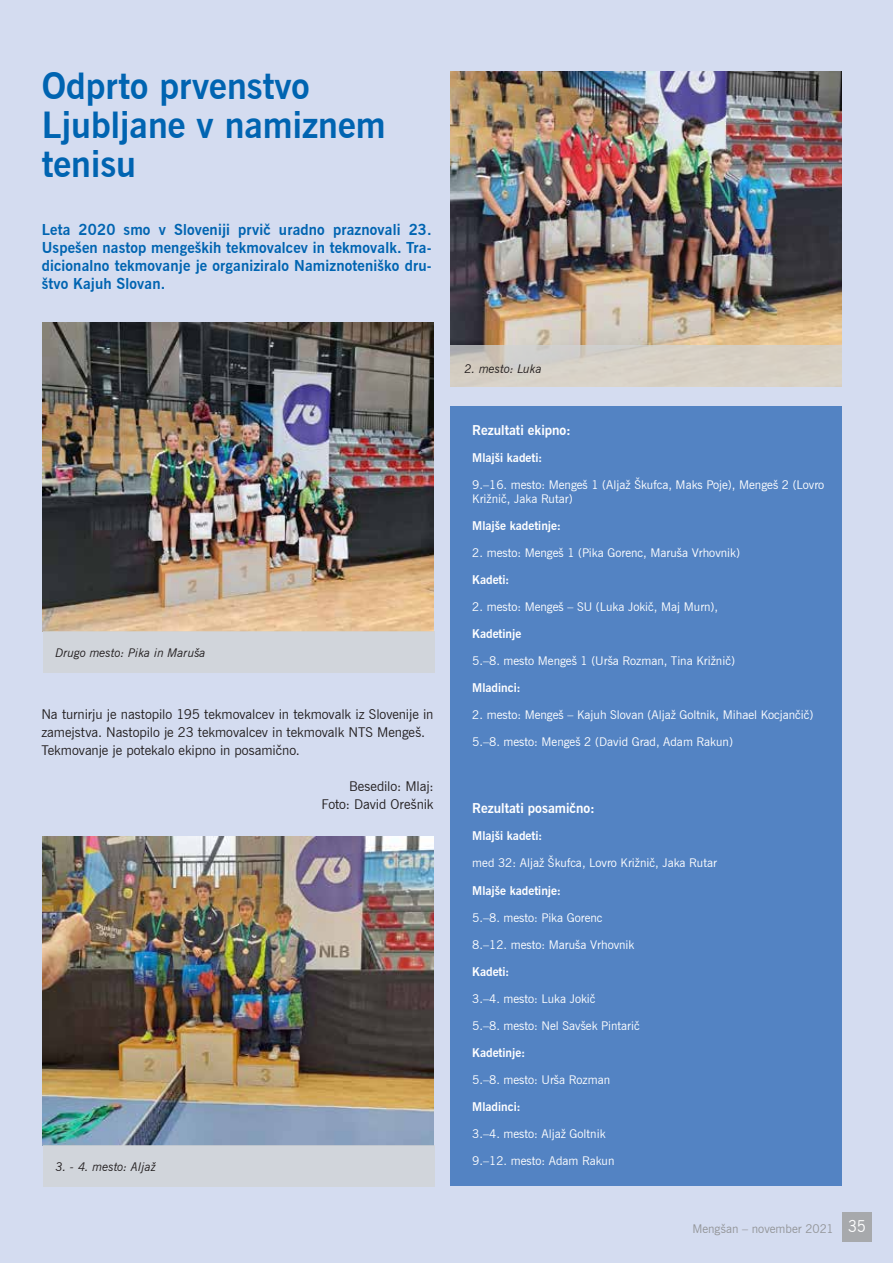
<style>
.page{position:relative;width:893px;height:1263px;background:#d4dcf0}
.page>*{position:absolute;margin:0;border:0;box-sizing:border-box;transform-origin:0 0}
.t1{font:700 36px/39px "News Gothic BT";color:#0064b1}
.t2{font:700 15px/18px "News Gothic BT";letter-spacing:.01em;color:#0064b1;text-align:justify}
.t3{font:13.5px/18px "News Gothic BT";letter-spacing:-.005em;color:#231f20}
.t4{font:700 13.5px "News Gothic BT";color:#fff}
.t5{font:12px/13.5px "News Gothic BT";color:#fff}
.t6{font:700 12px "News Gothic BT";color:#fff}
.t7{font:italic 12px "News Gothic BT";color:#231f20}
.t8{font:12px "News Gothic BT";color:#939598}
.s1{font-size:16.5px;color:#fff}
</style>
<div class="page">
<div style="left:450px;top:406px;width:392px;height:780px;background:#5383c3"></div>
<img style="left:43px;top:323px;width:391px;height:308px">
<div style="left:43px;top:631px;width:392px;height:42px;background:#d1d5db"></div>
<img style="left:43px;top:837px;width:391px;height:308px">
<div style="left:43px;top:1145px;width:392px;height:42px;background:#d1d5db"></div>
<img style="left:450px;top:72px;width:392px;height:273px">
<svg style="left:450px;top:345px;width:392px;height:42px;background:#d4cfc5"></svg>
<div style="left:842px;top:1212px;width:30px;height:29px;background:#a7a9ac"></div>
<h1 class="t1" style="left:42px;top:66px;width:345px">Odprto prvenstvo<br>Ljubljane v namiznem tenisu</h1>
<p class="t2" style="left:42px;top:221px;width:391px">Leta 2020 smo v Sloveniji prvič uradno praznovali 23.<br>Uspešen nastop mengeških tekmovalcev in tekmovalk. Tra&shy;dicionalno tekmovanje je organiziralo Namiznoteniško dru&shy;štvo Kajuh Slovan.</p>
<p class="t7" style="left:56px;top:645px;width:152px">Drugo mesto: Pika in Maruša</p>
<p class="t3" style="left:41px;top:705px;width:394px">Na turnirju je nastopilo 195 tekmovalcev in tekmovalk iz Slovenije in zamejstva. Nastopilo je 23 tekmovalcev in tekmovalk NTS Mengeš.<br>Tekmovanje je potekalo ekipno in posamično.</p>
<p class="t3" style="left:321px;top:777px;width:114px;text-align:right">Besedilo: Mlaj:<br>Foto: David Orešnik</p>
<p class="t7" style="left:56px;top:1159px;width:102px">3. - 4. mesto: Aljaž</p>
<p class="t7" style="left:465px;top:361px;width:79px">2. mesto: Luka</p>
<p class="t4" style="left:472px;top:422px;width:100px">Rezultati ekipno:</p>
<p class="t6" style="left:472px;top:451px;width:72px">Mlajši kadeti:</p>
<p class="t5" style="left:472px;top:478px;width:354px">9.–16. mesto: Mengeš 1 (Aljaž Škufca, Maks Poje), Mengeš 2 (Lovro<br>Križnič, Jaka Rutar)</p>
<p class="t6" style="left:472px;top:518px;width:90px">Mlajše kadetinje:</p>
<p class="t5" style="left:472px;top:546px;width:269px">2. mesto: Mengeš 1 (Pika Gorenc, Maruša Vrhovnik)</p>
<p class="t6" style="left:472px;top:572px;width:39px">Kadeti:</p>
<p class="t5" style="left:472px;top:600px;width:247px">2. mesto: Mengeš – SU (Luka Jokič, Maj Murn),</p>
<p class="t6" style="left:472px;top:626px;width:51px">Kadetinje</p>
<p class="t5" style="left:472px;top:654px;width:264px">5.–8. mesto Mengeš 1 (Urša Rozman, Tina Križnič)</p>
<p class="t6" style="left:472px;top:680px;width:50px">Mladinci:</p>
<p class="t5" style="left:472px;top:708px;width:343px">2. mesto: Mengeš – Kajuh Slovan (Aljaž Goltnik, Mihael Kocjančič)</p>
<p class="t5" style="left:472px;top:735px;width:262px">5.–8. mesto: Mengeš 2 (David Grad, Adam Rakun)</p>
<p class="t4" style="left:472px;top:800px;width:124px">Rezultati posamično:</p>
<p class="t6" style="left:472px;top:829px;width:72px">Mlajši kadeti:</p>
<p class="t5" style="left:472px;top:856px;width:246px">med 32: Aljaž Škufca, Lovro Križnič, Jaka Rutar</p>
<p class="t6" style="left:472px;top:883px;width:90px">Mlajše kadetinje:</p>
<p class="t5" style="left:472px;top:910px;width:132px">5.–8. mesto: Pika Gorenc</p>
<p class="t5" style="left:472px;top:937px;width:164px">8.–12. mesto: Maruša Vrhovnik</p>
<p class="t6" style="left:472px;top:964px;width:39px">Kadeti:</p>
<p class="t5" style="left:472px;top:991px;width:125px">3.–4. mesto: Luka Jokič</p>
<p class="t5" style="left:472px;top:1018px;width:169px">5.–8. mesto: Nel Savšek Pintarič</p>
<p class="t6" style="left:472px;top:1045px;width:54px">Kadetinje:</p>
<p class="t5" style="left:472px;top:1072px;width:139px">5.–8. mesto: Urša Rozman</p>
<p class="t6" style="left:472px;top:1099px;width:50px">Mladinci:</p>
<p class="t5" style="left:472px;top:1126px;width:135px">3.–4. mesto: Aljaž Goltnik</p>
<p class="t5" style="left:472px;top:1153px;width:144px">9.–12. mesto: Adam Rakun</p>
<p class="t8" style="left:692px;top:1221px;width:175px">Mengšan – november 2021 <span class="s1">35</span></p>
</div>
